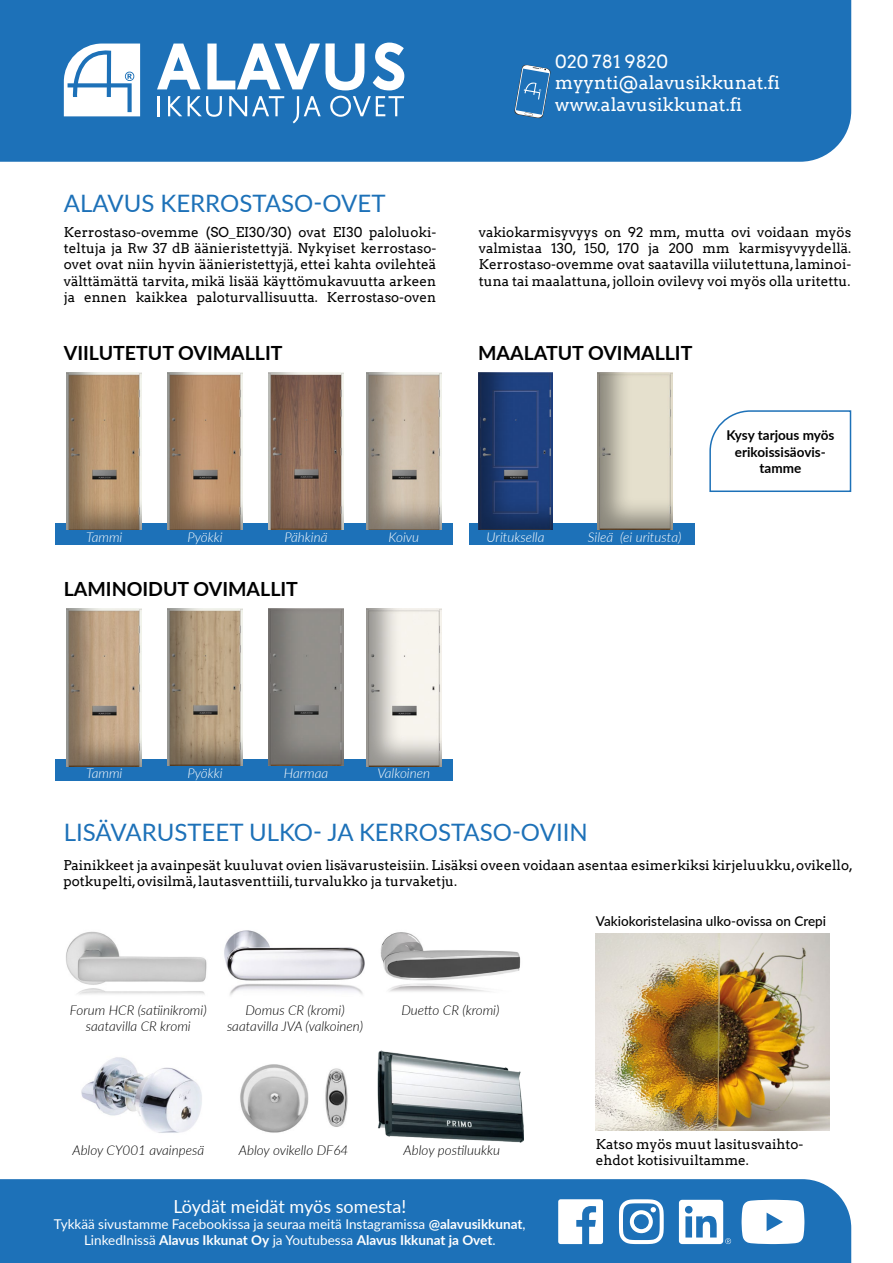
<style>
.page{position:relative;width:893px;height:1263px;background:#fff}
.page>*{position:absolute;margin:0;border:0;box-sizing:border-box;transform-origin:0 0}
.t1{font:24px "Lato";color:#1d71b8}
.t2{font:700 19.5px "Lato";color:#000}
.t3{font:18px/21.6px "Arvo";color:#fff}
.t4{font:18px "Lato";color:#fff}
.t5{font:13.5px/16.2px "Arvo";color:#000}
.t6{font:italic 300 13.5px/16.2px "Lato";color:#000;text-align:center}
.t7{font:13.5px/16.2px "Lato";color:#fff;text-align:center}
.t8{font:italic 300 13.5px "Lato";color:#fff}
.t9{font:500 13.5px "Lato";color:#000}
.t10{font:700 13.5px/16.2px "Lato";color:#000;text-align:center}
.s1{font-weight:700}
</style>
<div class="page">
<svg style="left:709px;top:410px;width:143px;height:82px"></svg>
<div style="left:469px;top:523px;width:225px;height:22px;background:#1d71b8"></div>
<img style="left:224px;top:930px;width:141px;height:66px">
<img style="left:380px;top:932px;width:141px;height:60px">
<div style="left:0;top:0;width:851px;height:162px;background:#1d71b8"></div>
<img style="left:66px;top:931px;width:141px;height:64px">
<div style="left:55px;top:523px;width:398px;height:22px;background:#1d71b8"></div>
<img style="left:81px;top:1057px;width:121px;height:76px">
<img style="left:240px;top:1064px;width:108px;height:69px">
<img style="left:377px;top:1050px;width:146px;height:92px">
<div style="left:366px;top:371px;width:78px;height:161px;background:#000;opacity:.4"></div>
<div style="left:478px;top:371px;width:78px;height:161px;background:#000;opacity:.4"></div>
<div style="left:66px;top:372px;width:78px;height:160px;background:#000;opacity:.4"></div>
<div style="left:168px;top:371px;width:76px;height:161px;background:#000;opacity:.4"></div>
<div style="left:597px;top:371px;width:77px;height:161px;background:#000;opacity:.4"></div>
<div style="left:269px;top:371px;width:76px;height:161px;background:#000;opacity:.25"></div>
<svg style="left:514px;top:64px;width:37px;height:55px;background:#4083bc"></svg>
<div style="left:55px;top:760px;width:398px;height:21px;background:#1d71b8"></div>
<div style="left:66px;top:608px;width:78px;height:160px;background:#000;opacity:.4"></div>
<div style="left:168px;top:607px;width:76px;height:161px;background:#000;opacity:.4"></div>
<div style="left:366px;top:608px;width:78px;height:160px;background:#000;opacity:.4"></div>
<div style="left:269px;top:607px;width:76px;height:161px;background:#000;opacity:.25"></div>
<div style="left:0;top:1179px;width:851px;height:84px;background:#1d71b8"></div>
<svg style="left:558px;top:1199px;width:45px;height:45px"></svg>
<svg style="left:619px;top:1199px;width:45px;height:45px"></svg>
<div style="left:679px;top:1200px;width:44px;height:44px;background:#fff;border-radius:3px"></div>
<svg style="left:725px;top:1238px;width:6px;height:6px"></svg>
<svg style="left:685px;top:1206px;width:32px;height:31px"></svg>
<svg style="left:742px;top:1200px;width:62px;height:44px"></svg>
<img style="left:596px;top:933px;width:234px;height:197px">
<svg style="left:157px;top:44px;width:44px;height:45px"></svg>
<svg style="left:207px;top:43px;width:157px;height:47px"></svg>
<svg style="left:373px;top:43px;width:31px;height:47px"></svg>
<hr style="left:157px;top:96px;width:3px;height:20px;background:#fff">
<svg style="left:168px;top:96px;width:14px;height:20px"></svg>
<svg style="left:188px;top:96px;width:34px;height:21px"></svg>
<svg style="left:229px;top:96px;width:55px;height:20px"></svg>
<svg style="left:293px;top:96px;width:28px;height:27px"></svg>
<svg style="left:330px;top:96px;width:74px;height:21px;background:#5594c9"></svg>
<svg style="left:64px;top:44px;width:76px;height:72px"></svg>
<h1 class="t1" style="left:64px;top:186px;width:323px">ALAVUS KERROSTASO-OVET</h1>
<h3 class="t3" style="left:555px;top:51px;width:226px">020 781 9820 myynti@alavusikkunat.fi www.alavusikkunat.fi</h3>
<p class="t5" style="left:64px;top:224px;width:374px;text-align:justify">Kerrostaso-ovemme (SO_EI30/30) ovat EI30 paloluoki&shy;teltuja ja Rw 37 dB äänieristettyjä. Nykyiset kerrostaso&shy;ovet ovat niin hyvin äänieristettyjä, ettei kahta ovilehteä välttämättä tarvita, mikä lisää käyttömukavuutta arkeen ja ennen kaikkea paloturvallisuutta. Kerrostaso-oven</p>
<p class="t5" style="left:479px;top:224px;width:374px;text-align:justify">vakiokarmisyvyys on 92 mm, mutta ovi voidaan myös valmistaa 130, 150, 170 ja 200 mm karmisyvyydellä.<br>Kerrostaso-ovemme ovat saatavilla viilutettuna, laminoi&shy;tuna tai maalattuna, jolloin ovilevy voi myös olla uritettu.</p>
<h2 class="t2" style="left:64px;top:339px;width:220px">VIILUTETUT OVIMALLIT</h2>
<h2 class="t2" style="left:478px;top:339px;width:216px">MAALATUT OVIMALLIT</h2>
<p class="t8" style="left:86px;top:527px;width:38px">Tammi</p>
<p class="t8" style="left:188px;top:527px;width:37px">Pyökki</p>
<p class="t8" style="left:285px;top:527px;width:44px">Pähkinä</p>
<p class="t8" style="left:389px;top:527px;width:32px">Koivu</p>
<h2 class="t2" style="left:64px;top:574px;width:236px">LAMINOIDUT OVIMALLIT</h2>
<p class="t8" style="left:487px;top:527px;width:59px">Urituksella</p>
<p class="t8" style="left:588px;top:527px;width:95px">Sileä (ei uritusta)</p>
<p class="t10" style="left:726px;top:427px;width:110px">Kysy tarjous myös erikoissisäovis&shy;tamme</p>
<p class="t8" style="left:86px;top:764px;width:38px">Tammi</p>
<p class="t8" style="left:188px;top:764px;width:37px">Pyökki</p>
<p class="t8" style="left:284px;top:764px;width:46px">Harmaa</p>
<p class="t8" style="left:378px;top:764px;width:54px">Valkoinen</p>
<h1 class="t1" style="left:64px;top:815px;width:525px">LISÄVARUSTEET ULKO- JA KERROSTASO-OVIIN</h1>
<p class="t5" style="left:64px;top:857px;width:791px">Painikkeet ja avainpesät kuuluvat ovien lisävarusteisiin. Lisäksi oveen voidaan asentaa esimerkiksi kirjeluukku, ovikello, potkupelti, ovisilmä, lautasventtiili, turvalukko ja turvaketju.</p>
<p class="t6" style="left:70px;top:1001px;width:138px">Forum HCR (satiinikromi) saatavilla CR kromi</p>
<p class="t6" style="left:227px;top:1001px;width:138px">Domus CR (kromi) saatavilla JVA (valkoinen)</p>
<p class="t6" style="left:401px;top:1001px;width:100px">Duetto CR (kromi)</p>
<p class="t6" style="left:72px;top:1141px;width:133px">Abloy CY001 avainpesä</p>
<p class="t6" style="left:239px;top:1141px;width:111px">Abloy ovikello DF64</p>
<p class="t6" style="left:404px;top:1141px;width:98px">Abloy postiluukku</p>
<h3 class="t4" style="left:173px;top:1193px;width:234px">Löydät meidät myös somesta!</h3>
<p class="t7" style="left:54px;top:1215px;width:473px">Tykkää sivustamme Facebookissa ja seuraa meitä Instagramissa <span class="s1">@alavusikkunat</span>,<br>LinkedInissä <span class="s1">Alavus Ikkunat Oy</span> ja Youtubessa <span class="s1">Alavus Ikkunat ja Ovet</span>.</p>
<p class="t9" style="left:596px;top:911px;width:232px">Vakiokoristelasina ulko-ovissa on Crepi</p>
<p class="t5" style="left:596px;top:1136px;width:209px">Katso myös muut lasitusvaihto&shy;ehdot kotisivuiltamme.</p>
</div>
